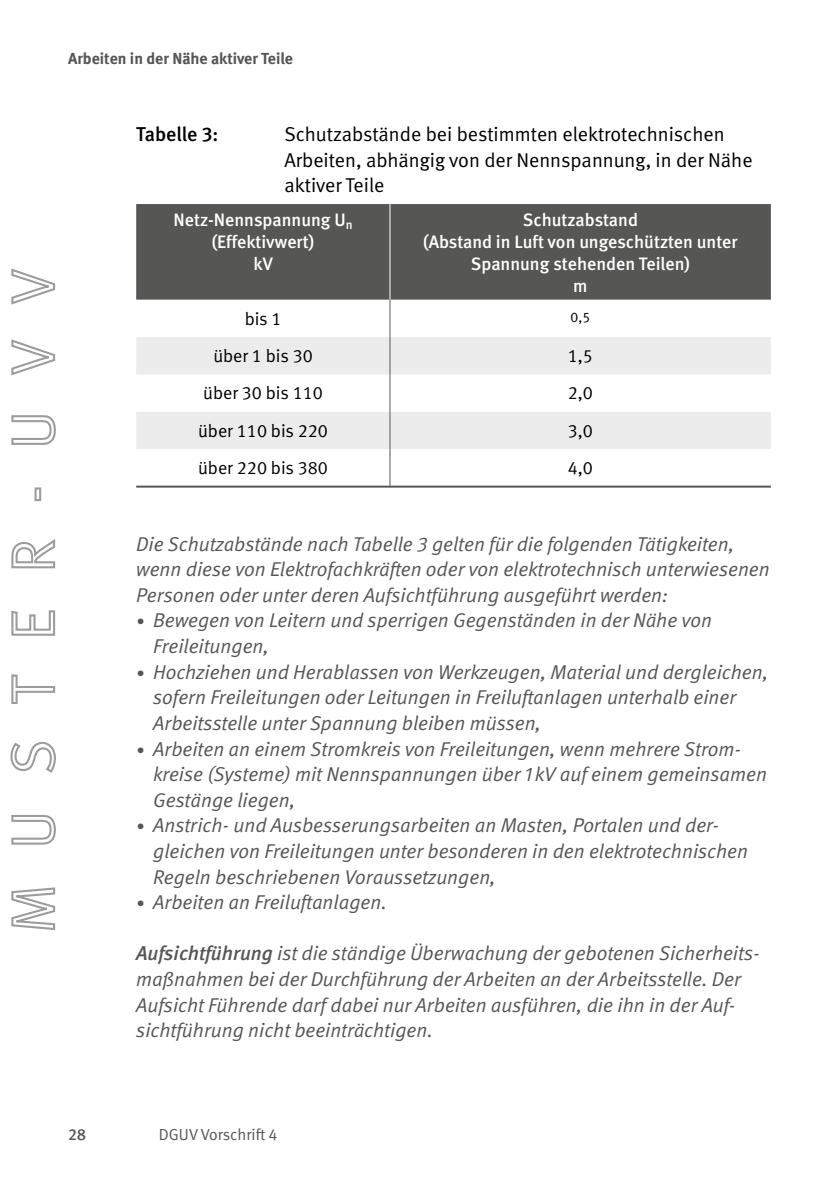
<style>
.page{position:relative;width:840px;height:1191px;background:#fff}
.page>*{position:absolute;margin:0;border:0;box-sizing:border-box;transform-origin:0 0}
.Fließtext_HW{font:italic 20px/25.6px "DGUV Meta";color:#565655}
.Fließtext_FT{font:20px/25.6px "DGUV Meta";color:#000}
.Fließtext_FT-2{font:500 20px "DGUV Meta";color:#000}
.Tabellen_und_Graphen_TK{font:500 18px/22px "DGUV Meta";color:#fff;text-align:center}
.Tabellen_und_Graphen_TI{font:18px "DGUV Meta";color:#000}
.t1{font:700 16px "DGUV Meta";color:#565655}
.t2{font:16px "DGUV Meta";color:#565655}
.t3{font:500 16px "DGUV Meta";color:#565655}
.Tabellen_und_Graphen_TI-2{font:14px "DGUV Meta";color:#000}
.s1{font-size:16px}
.s2{font-weight:500}
</style>
<div class="page">
<div style="left:136px;top:204px;width:634px;height:96px;background:#565655"></div>
<svg style="left:136px;top:337px;width:634px;height:112px;fill:#ececec"></svg>
<hr style="left:389px;top:204px;width:1px;height:96px;background:#fff">
<hr style="left:389px;top:300px;width:1px;height:37px;background:#565655">
<hr style="left:389px;top:337px;width:1px;height:37px;background:#565655">
<hr style="left:389px;top:374px;width:1px;height:38px;background:#565655">
<hr style="left:389px;top:412px;width:1px;height:37px;background:#565655">
<hr style="left:389px;top:449px;width:1px;height:36px;background:#565655">
<hr style="left:136px;top:485px;width:254px;height:2px;background:#565655">
<hr style="left:390px;top:485px;width:380px;height:2px;background:#565655">
<svg style="left:11px;top:887px;width:45px;height:43px"></svg>
<svg style="left:11px;top:815px;width:45px;height:30px"></svg>
<svg style="left:10px;top:741px;width:46px;height:32px"></svg>
<svg style="left:11px;top:674px;width:45px;height:30px"></svg>
<svg style="left:11px;top:610px;width:45px;height:26px"></svg>
<svg style="left:11px;top:539px;width:45px;height:30px"></svg>
<div style="left:34px;top:487px;width:7px;height:14px;border:2px solid #9c9c9d"></div>
<svg style="left:11px;top:415px;width:45px;height:30px"></svg>
<svg style="left:11px;top:339px;width:45px;height:37px"></svg>
<svg style="left:11px;top:268px;width:45px;height:37px"></svg>
<p class="t1" style="left:68px;top:49px;width:226px">Arbeiten in der Nähe aktiver Teile</p>
<p class="Fließtext_FT-2" style="left:136px;top:122px;width:84px">Tabelle 3:</p>
<p class="Fließtext_FT" style="left:284px;top:122px;width:469px">Schutzabstände bei bestimmten elektrotechnischen<br>Arbeiten, abhängig von der Nennspannung, in der Nähe aktiver Teile</p>
<p class="Tabellen_und_Graphen_TK" style="left:173px;top:209px;width:180px">Netz-Nennspannung U<sub>n </sub>(Effektivwert)</p>
<p class="Tabellen_und_Graphen_TK" style="left:253px;top:253px;width:21px">kV</p>
<p class="Tabellen_und_Graphen_TK" style="left:522px;top:209px;width:116px">Schutzabstand</p>
<p class="Tabellen_und_Graphen_TK" style="left:423px;top:231px;width:316px">(Abstand in Luft von ungeschützten unter<br>Spannung stehenden Teilen)</p>
<p class="Tabellen_und_Graphen_TK" style="left:573px;top:275px;width:16px">m</p>
<p class="Tabellen_und_Graphen_TI" style="left:244px;top:308px;width:38px">bis 1</p>
<p class="Tabellen_und_Graphen_TI-2" style="left:570px;top:308px;width:21px">0,5</p>
<p class="Tabellen_und_Graphen_TI" style="left:213px;top:345px;width:101px">über 1 bis 30</p>
<p class="Tabellen_und_Graphen_TI" style="left:567px;top:345px;width:27px">1,5</p>
<p class="Tabellen_und_Graphen_TI" style="left:203px;top:383px;width:121px">über 30 bis 110</p>
<p class="Tabellen_und_Graphen_TI" style="left:567px;top:383px;width:27px">2,0</p>
<p class="Tabellen_und_Graphen_TI" style="left:198px;top:420px;width:131px">über 110 bis 220</p>
<p class="Tabellen_und_Graphen_TI" style="left:567px;top:420px;width:27px">3,0</p>
<p class="Tabellen_und_Graphen_TI" style="left:198px;top:457px;width:131px">über 220 bis 380</p>
<p class="Tabellen_und_Graphen_TI" style="left:567px;top:457px;width:27px">4,0</p>
<p class="Fließtext_HW" style="left:136px;top:531px;width:634px">Die Schutzabstände nach Tabelle 3 gelten für die folgenden Tätigkeiten, wenn diese von Elektrofachkräften oder von elektrotechnisch unterwiesenen<br>Personen oder unter deren Aufsichtführung ausgeführt werden:</p>
<p class="Fließtext_HW" style="left:153px;top:608px;width:560px;text-indent:-17px"><span class="s1">•</span> Bewegen von Leitern und sperrigen Gegenständen in der Nähe von<br>Freileitungen,</p>
<p class="Fließtext_HW" style="left:153px;top:659px;width:616px;text-indent:-17px"><span class="s1">•</span> Hochziehen und Herablassen von Werkzeugen, Material und dergleichen, sofern Freileitungen oder Leitungen in Freiluftanlagen unterhalb einer<br>Arbeitsstelle unter Spannung bleiben müssen,</p>
<p class="Fließtext_HW" style="left:153px;top:736px;width:615px;text-indent:-17px"><span class="s1">•</span> Arbeiten an einem Stromkreis von Freileitungen, wenn mehrere Strom&shy;kreise (Systeme) mit Nennspannungen über 1 kV auf einem gemeinsamen<br>Gestänge liegen,</p>
<p class="Fließtext_HW" style="left:153px;top:813px;width:596px;text-indent:-17px"><span class="s1">•</span> Anstrich- und Ausbesserungsarbeiten an Masten, Portalen und der&shy;gleichen von Freileitungen unter besonderen in den elektrotechnischen<br>Regeln beschriebenen Voraussetzungen,</p>
<p class="Fließtext_HW" style="left:136px;top:890px;width:252px"><span class="s1">•</span> Arbeiten an Freiluftanlagen.</p>
<p class="Fließtext_HW" style="left:136px;top:941px;width:624px"><span class="s2">Aufsichtführung</span> ist die ständige Überwachung der gebotenen Sicherheits&shy;maßnahmen bei der Durchführung der Arbeiten an der Arbeitsstelle. Der Aufsicht Führende darf dabei nur Arbeiten ausführen, die ihn in der Auf&shy;sichtführung nicht beeinträchtigen.</p>
<p class="t3" style="left:68px;top:1124px;width:20px">28</p>
<p class="t2" style="left:159px;top:1124px;width:120px">DGUV Vorschrift 4</p>
</div>
